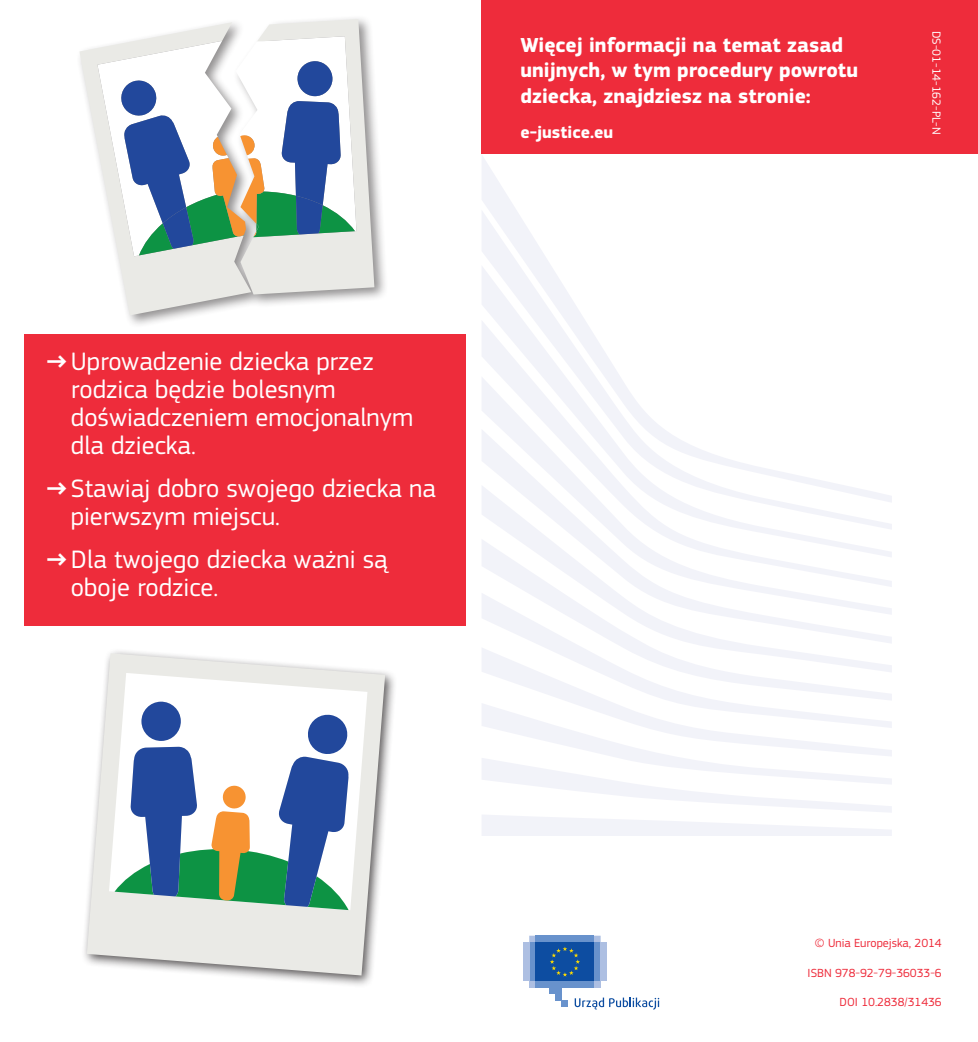
<style>
.page{position:relative;width:978px;height:1042px;background:#fff}
.page>*{position:absolute;margin:0;border:0;box-sizing:border-box;transform-origin:0 0}
.t1{font:26.25px/28px "EC Square Sans Pro";color:#fff}
.t2{font:700 21px "EC Square Sans Pro";color:#fff}
.t3{font:700 17.5px "EC Square Sans Pro";color:#fff}
.t4{font:12.25px "EC Square Sans Pro";color:#ee2c3b}
.t5{font:12.25px "EC Square Sans Pro";color:#fff}
.s1{font-weight:700}
</style>
<div class="page">
<div style="left:24px;top:334px;width:442px;height:291px;background:#ee2c3b"></div>
<hr style="left:977px;top:603px;width:1px;height:439px;background:#015aaa">
<div style="left:481px;top:0;width:496px;height:154px;background:#ee2c3b"></div>
<div style="left:75px;top:15px;width:313px;height:314px;background:#231f20;opacity:.5"></div>
<svg style="left:79px;top:22px;width:172px;height:293px"></svg>
<svg style="left:97px;top:19px;width:277px;height:275px"></svg>
<div style="left:81px;top:648px;width:317px;height:340px;background:#231f20;opacity:.75"></div>
<svg style="left:87px;top:653px;width:298px;height:322px;fill:#eaeae6"></svg>
<svg style="left:109px;top:673px;width:258px;height:237px"></svg>
<div style="left:141px;top:701px;width:40px;height:40px;background:#22489c;border-radius:50%"></div>
<svg style="left:114px;top:713px;width:235px;height:197px"></svg>
<svg style="left:482px;top:156px;width:34px;height:54px;fill:#f6f7fb"></svg>
<svg style="left:519px;top:587px;width:278px;height:6px"></svg>
<svg style="left:482px;top:593px;width:409px;height:54px"></svg>
<svg style="left:482px;top:647px;width:409px;height:56px"></svg>
<svg style="left:482px;top:703px;width:409px;height:133px"></svg>
<svg style="left:482px;top:210px;width:68px;height:55px;fill:#f2f3f9"></svg>
<svg style="left:482px;top:265px;width:103px;height:55px;fill:#f2f3f9"></svg>
<svg style="left:482px;top:320px;width:409px;height:267px"></svg>
<div style="left:529px;top:981px;width:71px;height:6px;background:#adbfe2"></div>
<div style="left:535px;top:981px;width:59px;height:6px;background:#6892cc"></div>
<div style="left:594px;top:942px;width:6px;height:39px;background:#6892cc"></div>
<div style="left:600px;top:942px;width:7px;height:39px;background:#adbfe2"></div>
<div style="left:529px;top:942px;width:6px;height:39px;background:#6892cc"></div>
<div style="left:522px;top:942px;width:7px;height:39px;background:#adbfe2"></div>
<div style="left:548px;top:981px;width:13px;height:13px;background:#6892cc"></div>
<div style="left:555px;top:981px;width:6px;height:19px;background:#6892cc"></div>
<div style="left:561px;top:1000px;width:7px;height:7px;background:#6892cc"></div>
<div style="left:535px;top:942px;width:59px;height:39px;background:#0d4da1"></div>
<svg style="left:529px;top:935px;width:71px;height:41px"></svg>
<svg style="left:574px;top:997px;width:85px;height:12px"></svg>
<p class="t1" style="left:71px;top:348px;width:344px;text-indent:-25px"><span class="s1">→</span>Uprowadzenie dziecka przez rodzica będzie bolesnym doświadczeniem emocjonalnym dla dziecka.</p>
<p class="t1" style="left:71px;top:475px;width:366px;text-indent:-25px"><span class="s1">→</span>Stawiaj dobro swojego dziecka na pierwszym miejscu.</p>
<p class="t1" style="left:71px;top:545px;width:318px;text-indent:-25px"><span class="s1">→</span>Dla twojego dziecka ważni są oboje rodzice.</p>
<p class="t2" style="left:520px;top:33px;width:324px">Więcej informacji na temat zasad</p>
<p class="t2" style="left:520px;top:58px;width:339px">unijnych, w tym procedury powrotu</p>
<p class="t2" style="left:520px;top:83px;width:292px">dziecka, znajdziesz na stronie:</p>
<p class="t3" style="left:520px;top:122px;width:94px">e-justice.eu</p>
<p class="t5" style="left:943px;top:31px;width:105px;rotate:90deg">DS-01-14-162-PL-N</p>
<p class="t4" style="left:814px;top:936px;width:128px">© Unia Europejska, 2014</p>
<p class="t4" style="left:807px;top:965px;width:136px">ISBN 978-92-79-36033-6</p>
<p class="t4" style="left:839px;top:995px;width:104px">DOI 10.2838/31436</p>
</div>
